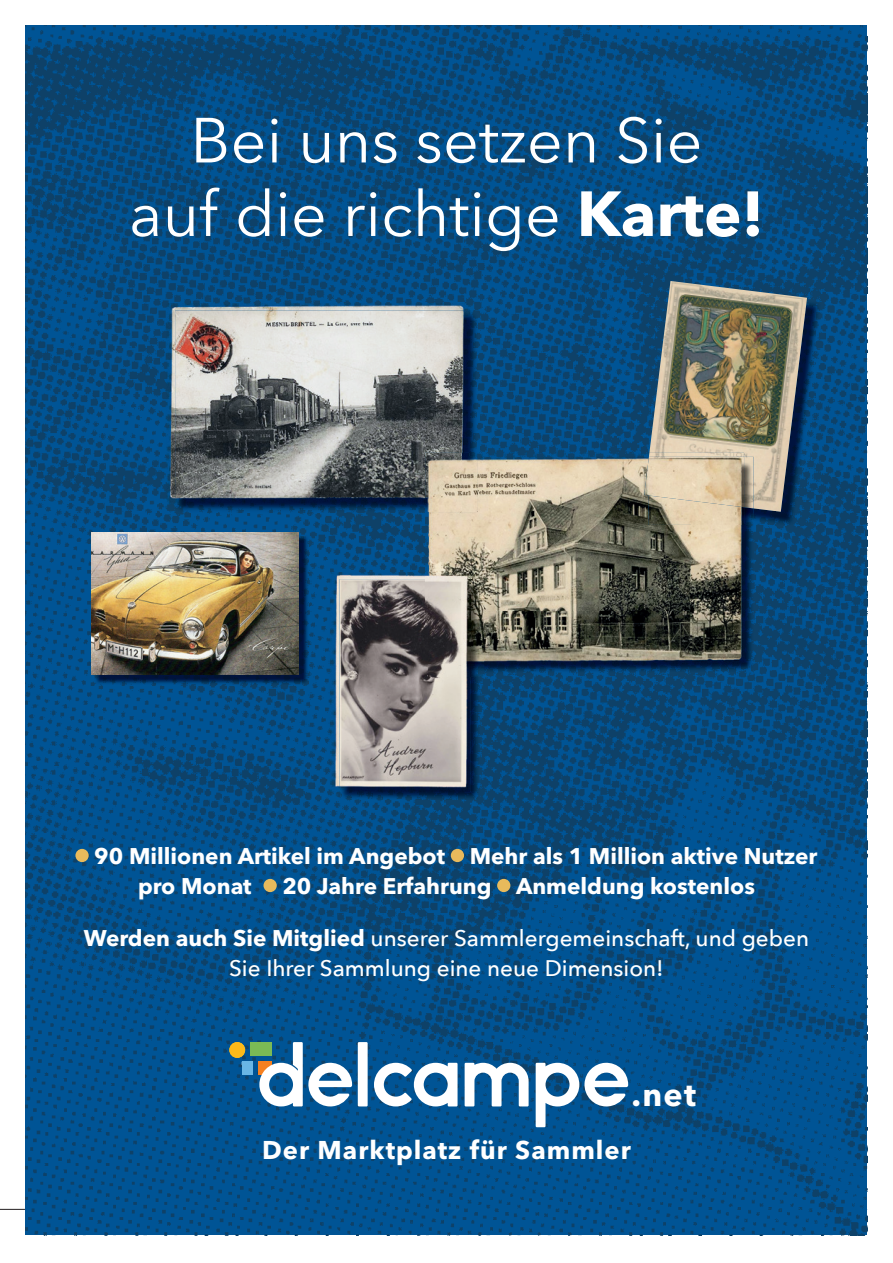
<style>
.page{position:relative;width:893px;height:1263px;background:#fff}
.page>*{position:absolute;margin:0;border:0;box-sizing:border-box;transform-origin:0 0}
.t1{font:63px/73.5px "Avenir Next";color:#fff;text-align:center}
.t2{font:700 32.25px "Avenir Next LT Pro";color:#fff}
.t3{font:700 25.5px "Avenir Next LT Pro";letter-spacing:.04em;color:#fff}
.t4{font:700 22.5px/30px "Avenir Next LT Pro";color:#fff}
.t5{font:500 22.5px/30px "Avenir Next";color:#fff;text-align:center}
.s1{font-family:"Avenir Next LT Pro";font-weight:700}
</style>
<div class="page">
<hr style="left:0;top:1209px;width:839px;height:1px;background:#231f20">
<img style="left:26px;top:26px;width:841px;height:1209px">
<img style="left:470px;top:310px;width:8px;height:143px">
<img style="left:175px;top:504px;width:250px;height:8px">
<img style="left:167px;top:303px;width:303px;height:201px">
<img style="left:175px;top:310px;width:295px;height:194px">
<img style="left:94px;top:535px;width:214px;height:149px">
<img style="left:92px;top:532px;width:207px;height:143px">
<img style="left:648px;top:285px;width:172px;height:240px">
<img style="left:649px;top:281px;width:158px;height:231px">
<img style="left:483px;top:525px;width:271px;height:151px">
<img style="left:692px;top:457px;width:62px;height:68px">
<img style="left:425px;top:512px;width:4px;height:61px">
<img style="left:425px;top:453px;width:53px;height:59px">
<img style="left:425px;top:453px;width:45px;height:51px">
<img style="left:478px;top:453px;width:266px;height:4px">
<img style="left:429px;top:457px;width:263px;height:155px">
<img style="left:691px;top:525px;width:53px;height:139px">
<img style="left:483px;top:612px;width:209px;height:52px">
<img style="left:644px;top:457px;width:100px;height:50px">
<img style="left:340px;top:676px;width:143px;height:124px">
<svg style="left:470px;top:664px;width:13px;height:12px"></svg>
<img style="left:470px;top:579px;width:13px;height:85px">
<img style="left:330px;top:573px;width:95px;height:219px">
<svg style="left:425px;top:573px;width:4px;height:6px"></svg>
<img style="left:429px;top:573px;width:41px;height:6px">
<img style="left:340px;top:579px;width:130px;height:213px">
<img style="left:429px;top:664px;width:41px;height:12px">
<div style="left:75px;top:849px;width:14px;height:13px;background:#e8ba5c;border-radius:50%"></div>
<div style="left:451px;top:849px;width:13px;height:13px;background:#e8ba5c;border-radius:50%"></div>
<div style="left:263px;top:879px;width:14px;height:13px;background:#e8ba5c;border-radius:50%"></div>
<div style="left:497px;top:879px;width:13px;height:13px;background:#e8ba5c;border-radius:50%"></div>
<div style="left:250px;top:1042px;width:22px;height:14px;background:#7bba55"></div>
<div style="left:242px;top:1062px;width:10px;height:13px;background:#69b6e5"></div>
<div style="left:229px;top:1042px;width:16px;height:16px;background:#fcba1a;border-radius:50%"></div>
<div style="left:358px;top:1042px;width:10px;height:64px;background:#fff"></div>
<svg style="left:465px;top:1063px;width:64px;height:43px"></svg>
<svg style="left:374px;top:1063px;width:84px;height:43px"></svg>
<svg style="left:536px;top:1062px;width:92px;height:65px"></svg>
<svg style="left:258px;top:1042px;width:94px;height:64px"></svg>
<p class="t1" style="left:129px;top:101px;width:637px">Bei uns setzen Sie<br>auf die richtige <span class="s1">Karte!</span></p>
<p class="t4" style="left:138px;top:840px;width:681px;text-indent:-44px">90 Millionen Artikel im Angebot Mehr als 1 Million aktive Nutzer pro Monat</p>
<p class="t4" style="left:282px;top:870px;width:474px">20 Jahre Erfahrung Anmeldung kostenlos</p>
<p class="t5" style="left:84px;top:922px;width:727px"><span class="s1">Werden auch Sie Mitglied</span> unserer Sammlergemeinschaft, und geben<br>Sie Ihrer Sammlung eine neue Dimension!</p>
<p class="t2" style="left:631px;top:1075px;width:66px">.net</p>
<p class="t3" style="left:262px;top:1134px;width:370px">Der Marktplatz für Sammler</p>
</div>
